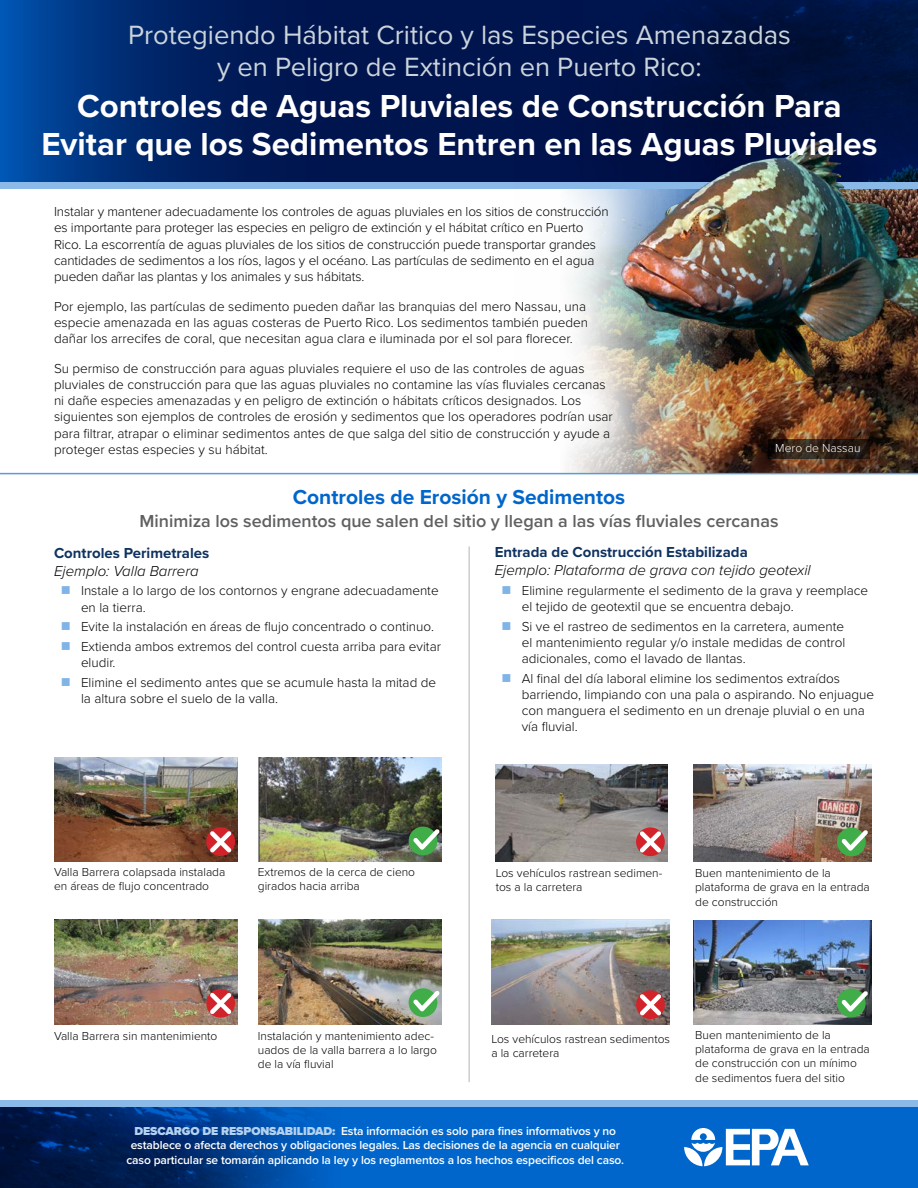
<style>
.page{position:relative;width:918px;height:1188px;background:#fff}
.page>*{position:absolute;margin:0;border:0;box-sizing:border-box;transform-origin:0 0}
.t1{font:700 33px/38.1px "Proxima Nova";color:#fff;text-align:center}
.t2{font:27.3px/32.8px "Proxima Nova";color:#cbd4db;text-align:center}
.t3{font:700 21px "Proxima Nova";color:#06c}
.t4{font:600 18px "Proxima Nova";color:#5f6062}
.t5{font:italic 300 15px "Proxima Nova";color:#000}
.t6{font:700 15px "Proxima Nova";color:#0f3261}
.Body{font:300 13.5px/16.2px "Proxima Nova";color:#000}
.t7{font:300 12px/14.4px "Proxima Nova";color:#000}
.t8{font:600 12px/14.4px "Proxima Nova";letter-spacing:-.01em;color:#fff;text-align:center}
.t9{font:300 12px "Proxima Nova";color:#fff}
.s1{font-weight:900;color:#b3d1f0}
</style>
<div class="page">
<img style="left:661px;top:394px;width:257px;height:79px">
<svg style="left:0;top:0;width:918px;height:182px;background:#001e5a"></svg>
<div style="left:0;top:182px;width:918px;height:6px;background:#8cbae8"></div>
<svg style="left:0;top:1107px;width:918px;height:81px;background:#0051aa"></svg>
<div style="left:0;top:1101px;width:918px;height:6px;background:#8cbae8"></div>
<hr style="left:0;top:473px;width:918px;height:1px;background:#579add">
<img style="left:514px;top:108px;width:404px;height:286px">
<img style="left:54px;top:920px;width:184px;height:105px">
<img style="left:258px;top:920px;width:184px;height:105px">
<img style="left:54px;top:758px;width:184px;height:104px">
<img style="left:258px;top:758px;width:184px;height:104px">
<div style="left:409px;top:827px;width:28px;height:28px;background:#41ad49;border-radius:50%"></div>
<svg style="left:413px;top:829px;width:27px;height:21px"></svg>
<svg style="left:206px;top:827px;width:29px;height:29px"></svg>
<svg style="left:210px;top:831px;width:21px;height:21px"></svg>
<div style="left:409px;top:988px;width:28px;height:29px;background:#41ad49;border-radius:50%"></div>
<svg style="left:413px;top:991px;width:27px;height:20px"></svg>
<svg style="left:206px;top:989px;width:29px;height:29px"></svg>
<svg style="left:210px;top:993px;width:21px;height:21px"></svg>
<svg style="left:768px;top:439px;width:101px;height:20px;background:#291d14"></svg>
<img style="left:496px;top:765px;width:172px;height:97px">
<img style="left:693px;top:920px;width:178px;height:105px">
<div style="left:837px;top:989px;width:29px;height:28px;background:#41ad49;border-radius:50%"></div>
<svg style="left:841px;top:991px;width:27px;height:21px"></svg>
<svg style="left:636px;top:827px;width:29px;height:29px"></svg>
<svg style="left:640px;top:831px;width:21px;height:21px"></svg>
<img style="left:492px;top:920px;width:178px;height:105px">
<svg style="left:636px;top:990px;width:29px;height:29px"></svg>
<svg style="left:640px;top:994px;width:21px;height:21px"></svg>
<hr style="left:469px;top:546px;width:1px;height:536px;background:#b1b4b6">
<svg style="left:684px;top:1128px;width:125px;height:38px"></svg>
<img style="left:693px;top:765px;width:179px;height:97px">
<div style="left:837px;top:828px;width:29px;height:28px;background:#41ad49;border-radius:50%"></div>
<svg style="left:841px;top:830px;width:27px;height:21px"></svg>
<p class="t2" style="left:128px;top:17px;width:664px">Protegiendo Hábitat Critico y las Especies Amenazadas y en Peligro de Extinción en Puerto Rico:</p>
<p class="t1" style="left:41px;top:86px;width:838px">Controles de Aguas Pluviales de Construcción Para<br>Evitar que los Sedimentos Entren en las Aguas Pluviales</p>
<p class="Body" style="left:54px;top:203px;width:556px">Instalar y mantener adecuadamente los controles de aguas pluviales en los sitios de construcción es importante para proteger las especies en peligro de extinción y el hábitat crítico en Puerto Rico. La escorrentía de aguas pluviales de los sitios de construcción puede transportar grandes cantidades de sedimentos a los ríos, lagos y el océano. Las partículas de sedimento en el agua pueden dañar las plantas y los animales y sus hábitats.</p>
<p class="Body" style="left:54px;top:297px;width:535px">Por ejemplo, las partículas de sedimento pueden dañar las branquias del mero Nassau, una especie amenazada en las aguas costeras de Puerto Rico. Los sedimentos también pueden dañar los arrecifes de coral, que necesitan agua clara e iluminada por el sol para florecer.</p>
<p class="Body" style="left:54px;top:359px;width:560px">Su permiso de construcción para aguas pluviales requiere el uso de las controles de aguas pluviales de construcción para que las aguas pluviales no contamine las vías fluviales cercanas ni dañe especies amenazadas y en peligro de extinción o hábitats críticos designados. Los siguientes son ejemplos de controles de erosión y sedimentos que los operadores podrían usar para filtrar, atrapar o eliminar sedimentos antes de que salga del sitio de construcción y ayude a proteger estas especies y su hábitat.</p>
<p class="t9" style="left:775px;top:439px;width:87px">Mero de Nassau</p>
<p class="t3" style="left:293px;top:482px;width:334px">Controles de Erosión y Sedimentos</p>
<p class="t4" style="left:139px;top:508px;width:641px">Minimiza los sedimentos que salen del sitio y llegan a las vías fluviales cercanas</p>
<p class="t6" style="left:54px;top:541px;width:157px">Controles Perimetrales</p>
<p class="t5" style="left:54px;top:559px;width:146px">Ejemplo: Valla Barrera</p>
<p class="Body" style="left:81px;top:582px;width:359px">Instale a lo largo de los contornos y engrane adecuadamente en la tierra.</p>
<p class="Body" style="left:81px;top:618px;width:355px">Evite la instalación en áreas de flujo concentrado o continuo.</p>
<p class="Body" style="left:81px;top:638px;width:362px">Extienda ambos extremos del control cuesta arriba para evitar eludir.</p>
<p class="Body" style="left:81px;top:674px;width:357px">Elimine el sedimento antes que se acumule hasta la mitad de la altura sobre el suelo de la valla.</p>
<p class="t6" style="left:495px;top:541px;width:255px">Entrada de Construcción Estabilizada</p>
<p class="t5" style="left:495px;top:559px;width:318px">Ejemplo: Plataforma de grava con tejido geotexil</p>
<p class="Body" style="left:522px;top:581px;width:348px">Elimine regularmente el sedimento de la grava y reemplace el tejido de geotextil que se encuentra debajo.</p>
<p class="Body" style="left:522px;top:617px;width:325px;text-align:justify">Si ve el rastreo de sedimentos en la carretera, aumente el mantenimiento regular y/o instale medidas de control adicionales, como el lavado de llantas.</p>
<p class="Body" style="left:522px;top:669px;width:354px">Al final del día laboral elimine los sedimentos extraídos barriendo, limpiando con una pala o aspirando. No enjuague con manguera el sedimento en un drenaje pluvial o en una vía fluvial.</p>
<p class="t7" style="left:54px;top:864px;width:173px">Valla Barrera colapsada instalada en áreas de flujo concentrado</p>
<p class="t7" style="left:258px;top:864px;width:159px">Extremos de la cerca de cieno girados hacia arriba</p>
<p class="t7" style="left:54px;top:1028px;width:165px">Valla Barrera sin mantenimiento</p>
<p class="t7" style="left:258px;top:1028px;width:181px">Instalación y mantenimiento adec&shy;uados de la valla barrera a lo largo de la vía fluvial</p>
<p class="t7" style="left:496px;top:865px;width:168px">Los vehículos rastrean sedimen&shy;tos a la carretera</p>
<p class="t7" style="left:695px;top:865px;width:176px">Buen mantenimiento de la plataforma de grava en la entrada de construcción</p>
<p class="t7" style="left:491px;top:1031px;width:180px">Los vehículos rastrean sedimentos a la carretera</p>
<p class="t7" style="left:695px;top:1027px;width:176px">Buen mantenimiento de la plataforma de grava en la entrada de construcción con un mínimo de sedimentos fuera del sitio</p>
<p class="t8" style="left:126px;top:1123px;width:499px"><span class="s1">DESCARGO DE RESPONSABILIDAD:</span> Esta información es solo para fines informativos y no establece o afecta derechos y obligaciones legales. Las decisiones de la agencia en cualquier caso particular se tomarán aplicando la ley y los reglamentos a los hechos especificos del caso.</p>
</div>
